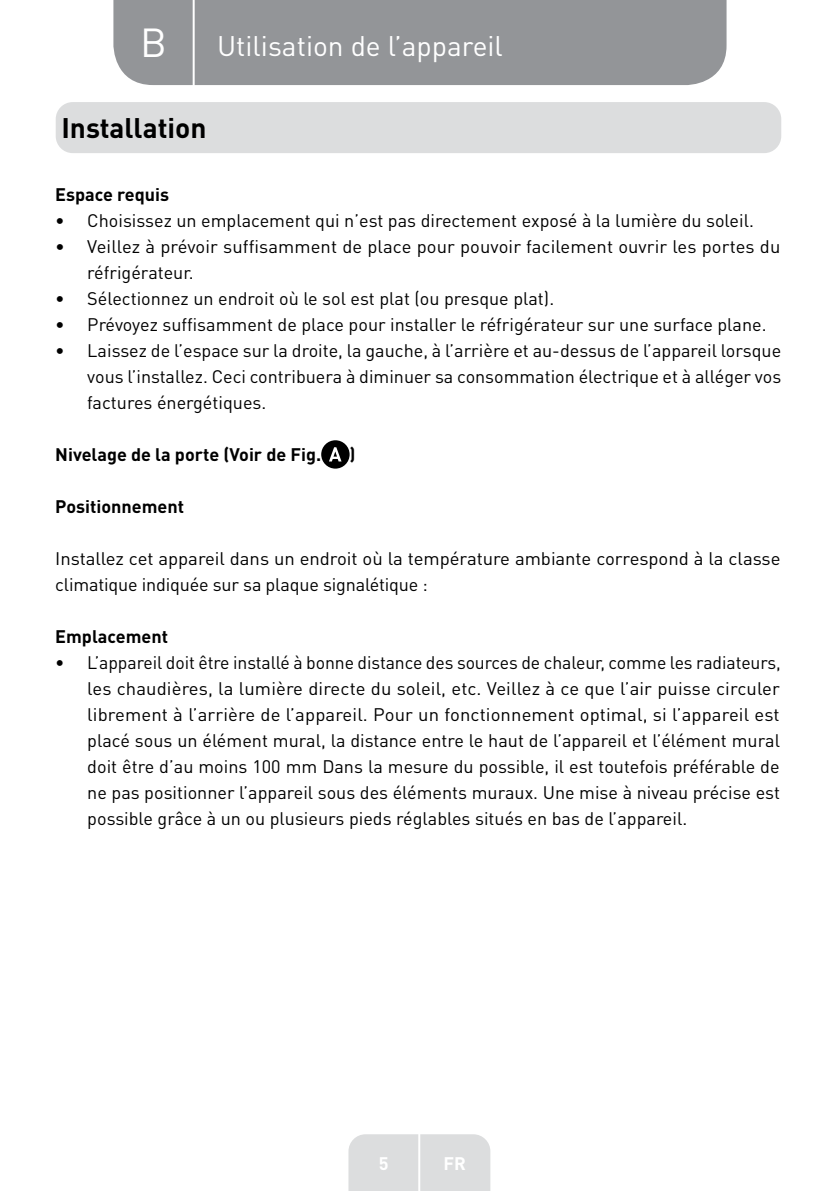
<style>
.page{position:relative;width:840px;height:1191px;background:#fff}
.page>*{position:absolute;margin:0;border:0;box-sizing:border-box;transform-origin:0 0}
.t1{font:40px "DIN Pro";color:#fff}
.t2{font:28px "DIN Pro";color:#fff}
.t3{font:700 28px "DIN Pro";color:#000}
.t4{font:18px/26px "DIN Pro";color:#000}
.t5{font:700 18px "DIN Pro";color:#000}
.t6{font:700 18px "DIN Pro";color:#fff}
</style>
<div class="page">
<div style="left:113px;top:0;width:613px;height:85px;background:#939598"></div>
<div style="left:348px;top:1134px;width:142px;height:57px;background:#dcddde"></div>
<hr style="left:418px;top:1111px;width:2px;height:80px;background:#fff">
<hr style="left:192px;top:0;width:2px;height:88px;background:#fff">
<div style="left:56px;top:102px;width:724px;height:51px;background:#dcddde;border-radius:17px"></div>
<div style="left:321px;top:440px;width:28px;height:28px;background:#000;border-radius:50%"></div>
<svg style="left:329px;top:447px;width:12px;height:14px"></svg>
<h1 class="t1" style="left:140px;top:15px;width:28px">B</h1>
<h2 class="t2" style="left:217px;top:27px;width:287px">Utilisation de l’appareil</h2>
<h2 class="t3" style="left:61px;top:109px;width:147px">Installation</h2>
<p class="t5" style="left:55px;top:182px;width:115px">Espace requis</p>
<p class="t4" style="left:55px;top:207px;width:699px">• Choisissez un emplacement qui n’est pas directement exposé à la lumière du soleil.</p>
<p class="t4" style="left:87px;top:233px;width:694px;text-indent:-32px">• Veillez à prévoir suffisamment de place pour pouvoir facilement ouvrir les portes du réfrigérateur.</p>
<p class="t4" style="left:55px;top:285px;width:500px">• Sélectionnez un endroit où le sol est plat (ou presque plat).</p>
<p class="t4" style="left:55px;top:311px;width:712px">• Prévoyez suffisamment de place pour installer le réfrigérateur sur une surface plane.</p>
<p class="t4" style="left:87px;top:337px;width:695px;text-align:justify;text-indent:-32px">• Laissez de l’espace sur la droite, la gauche, à l’arrière et au-dessus de l’appareil lorsque vous l’installez. Ceci contribuera à diminuer sa consommation électrique et à alléger vos factures énergétiques.</p>
<p class="t5" style="left:55px;top:442px;width:267px">Nivelage de la porte (Voir de Fig.</p>
<p class="t5" style="left:349px;top:442px;width:8px">)</p>
<p class="t5" style="left:55px;top:494px;width:130px">Positionnement</p>
<p class="t4" style="left:55px;top:545px;width:726px">Installez cet appareil dans un endroit où la température ambiante correspond à la classe climatique indiquée sur sa plaque signalétique :</p>
<p class="t5" style="left:55px;top:624px;width:114px">Emplacement</p>
<p class="t4" style="left:87px;top:649px;width:694px;text-align:justify;text-indent:-32px">• L’appareil doit être installé à bonne distance des sources de chaleur, comme les radiateurs, les chaudières, la lumière directe du soleil, etc. Veillez à ce que l’air puisse circuler librement à l’arrière de l’appareil. Pour un fonctionnement optimal, si l’appareil est placé sous un élément mural, la distance entre le haut de l’appareil et l’élément mural doit être d’au moins 100 mm Dans la mesure du possible, il est toutefois préférable de ne pas positionner l’appareil sous des éléments muraux. Une mise à niveau précise est possible grâce à un ou plusieurs pieds réglables situés en bas de l’appareil.</p>
<p class="t6" style="left:378px;top:1150px;width:11px">5</p>
<p class="t6" style="left:443px;top:1150px;width:24px">FR</p>
</div>
